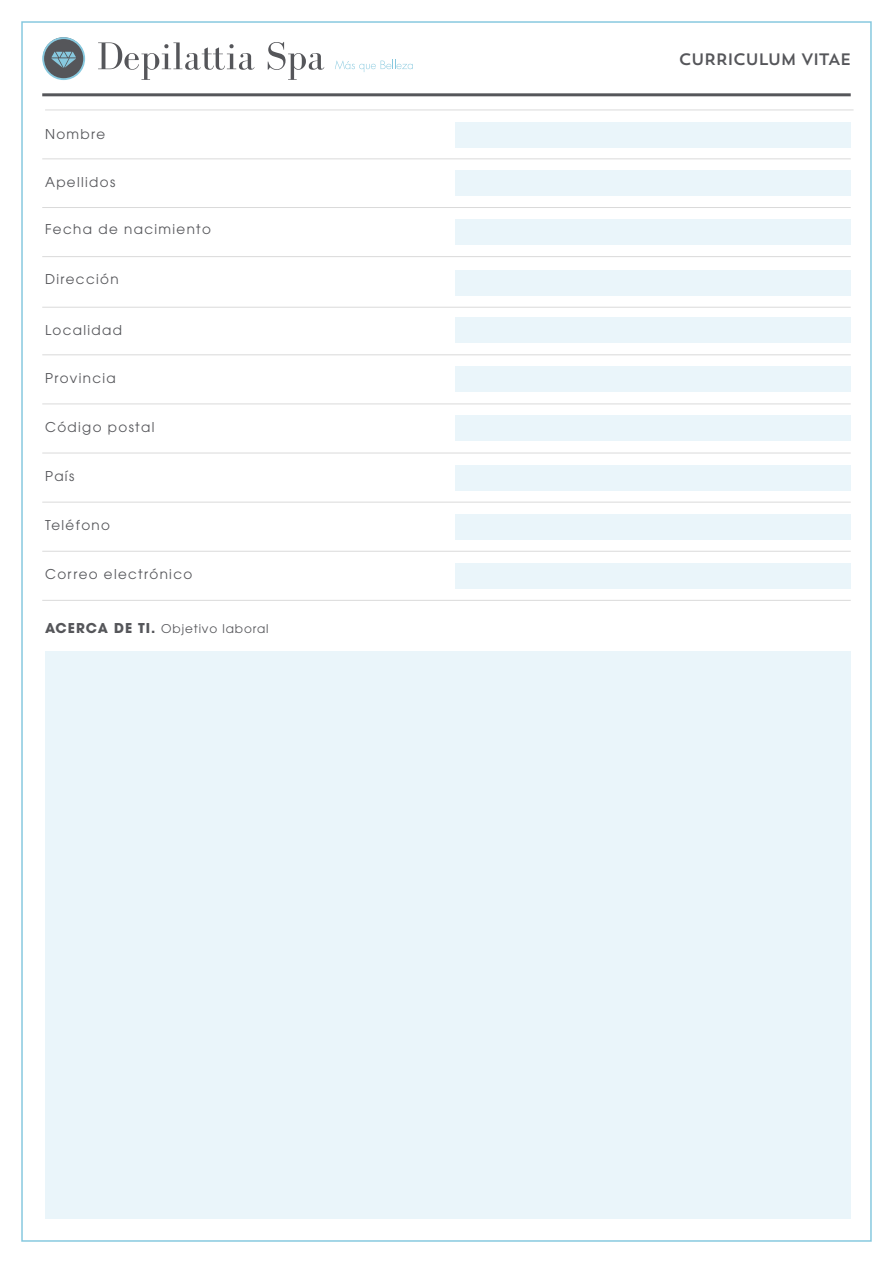
<style>
.page{position:relative;width:893px;height:1263px;background:#fff}
.page>*{position:absolute;margin:0;border:0;box-sizing:border-box;transform-origin:0 0}
.t1{font:16.5px "Trend Sans One";letter-spacing:-.075em;color:#55565a}
.t2{font:13.5px "ITC Avant Garde Pro";letter-spacing:.1em;color:#55565a}
.t3{font:12px "ITC Avant Garde Pro";letter-spacing:.075em;color:#55565a}
.s1{font-weight:700;font-size:13.5px}
</style>
<div class="page">
<svg style="left:42px;top:37px;width:43px;height:43px"></svg>
<svg style="left:98px;top:42px;width:156px;height:38px"></svg>
<svg style="left:268px;top:42px;width:56px;height:38px"></svg>
<svg style="left:335px;top:60px;width:78px;height:12px"></svg>
<hr style="left:42px;top:93px;width:809px;height:3px;background:#55565a">
<div style="left:455px;top:563px;width:396px;height:26px;background:#eaf5fa"></div>
<hr style="left:42px;top:600px;width:809px;height:1px;background:#dadada">
<div style="left:45px;top:651px;width:806px;height:567px;background:#eaf5fa"></div>
<div style="left:455px;top:170px;width:396px;height:26px;background:#eaf5fa"></div>
<div style="left:455px;top:122px;width:396px;height:26px;background:#eaf5fa"></div>
<div style="left:455px;top:219px;width:396px;height:26px;background:#eaf5fa"></div>
<div style="left:455px;top:270px;width:396px;height:25px;background:#eaf5fa"></div>
<div style="left:455px;top:317px;width:396px;height:26px;background:#eaf5fa"></div>
<div style="left:455px;top:366px;width:396px;height:26px;background:#eaf5fa"></div>
<div style="left:455px;top:416px;width:396px;height:25px;background:#eaf5fa"></div>
<div style="left:455px;top:465px;width:396px;height:25px;background:#eaf5fa"></div>
<div style="left:455px;top:514px;width:396px;height:25px;background:#eaf5fa"></div>
<hr style="left:45px;top:110px;width:808px;height:1px;background:#dadada">
<hr style="left:42px;top:207px;width:809px;height:1px;background:#dadada">
<hr style="left:42px;top:158px;width:809px;height:1px;background:#dadada">
<hr style="left:42px;top:256px;width:809px;height:1px;background:#dadada">
<hr style="left:42px;top:307px;width:809px;height:1px;background:#dadada">
<hr style="left:42px;top:354px;width:809px;height:1px;background:#dadada">
<hr style="left:42px;top:404px;width:809px;height:1px;background:#dadada">
<hr style="left:42px;top:453px;width:809px;height:1px;background:#dadada">
<hr style="left:42px;top:502px;width:809px;height:1px;background:#dadada">
<hr style="left:42px;top:551px;width:809px;height:1px;background:#dadada">
<p class="t2" style="left:45px;top:126px;width:62px">Nombre</p>
<p class="t2" style="left:45px;top:174px;width:72px">Apellidos</p>
<p class="t2" style="left:45px;top:221px;width:167px">Fecha de nacimiento</p>
<p class="t2" style="left:45px;top:271px;width:75px">Dirección</p>
<p class="t2" style="left:45px;top:322px;width:78px">Localidad</p>
<p class="t2" style="left:45px;top:369px;width:72px">Provincia</p>
<p class="t2" style="left:45px;top:418px;width:111px">Código postal</p>
<p class="t2" style="left:45px;top:467px;width:31px">País</p>
<p class="t2" style="left:45px;top:517px;width:66px">Teléfono</p>
<p class="t2" style="left:45px;top:566px;width:149px">Correo electrónico</p>
<p class="t3" style="left:45px;top:621px;width:225px"><span class="s1">ACERCA DE TI.</span> Objetivo laboral</p>
<p class="t1" style="left:679px;top:49px;width:175px">CURRICULUM VITAE</p>
</div>
